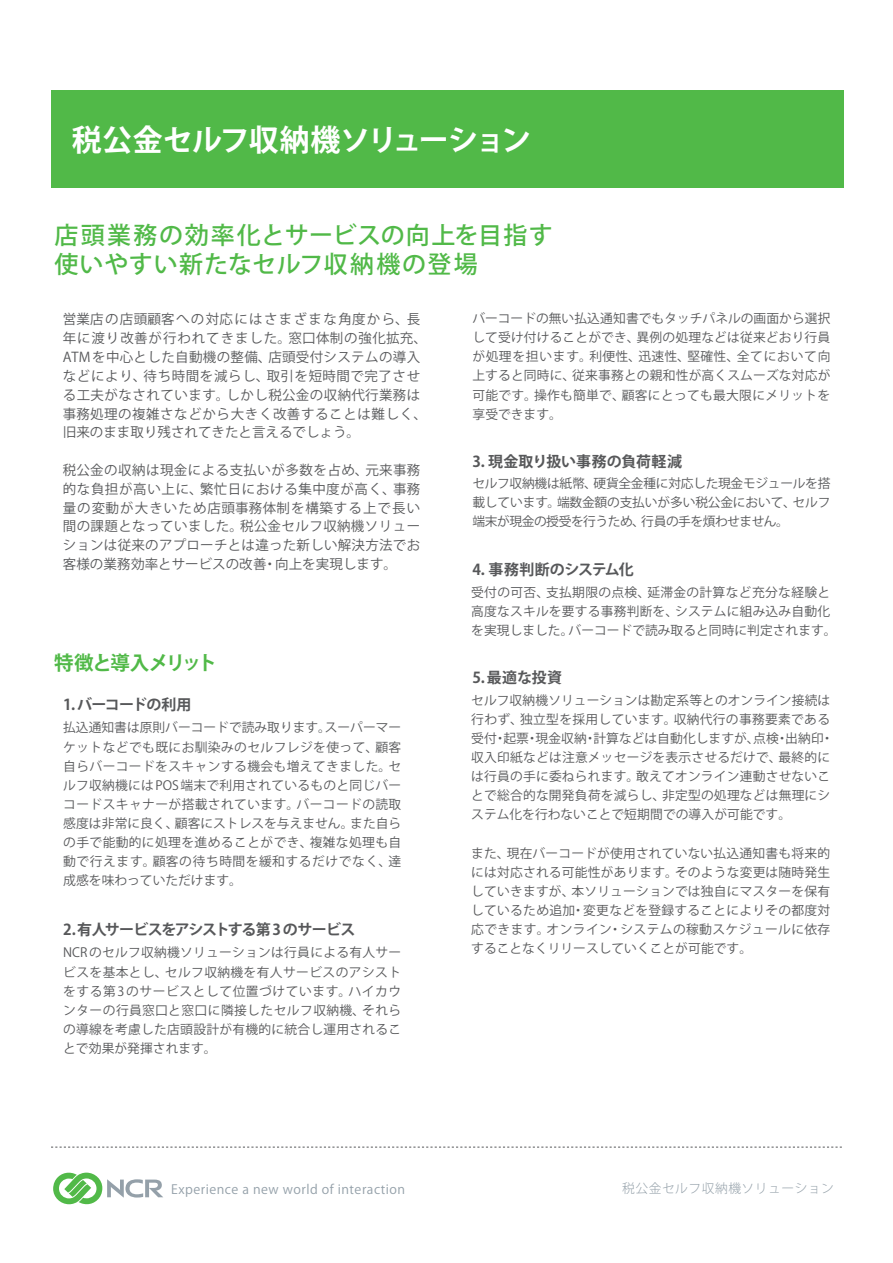
<style>
.page{position:relative;width:893px;height:1263px;background:#fff}
.page>*{position:absolute;margin:0;border:0;box-sizing:border-box;transform-origin:0 0}
.t1{font:700 30px "Koz Go Pro";letter-spacing:-.025em;color:#fff}
.t2{font:500 24px "Koz Go Pro";letter-spacing:.04em;color:#51b948}
.t3{font:700 19.5px "Koz Go Std";letter-spacing:-.065em;color:#51b948}
.t4{font:700 15px "Koz Go Std";letter-spacing:-.03em;color:#57585a}
.t5{font:700 15px "Koz Go Std";letter-spacing:-.06em;color:#57585a}
.t6{font:700 15px "Koz Go Std";letter-spacing:.005em;color:#57585a}
.表見出し1{font:13.5px/18.8px "Koz Go Std";letter-spacing:.03em;color:#57585a}
.表見出し1-2{font:13.5px/18.8px "Koz Go Std";letter-spacing:.085em;color:#57585a}
.表見出し1-3{font:13.5px "Koz Go Std";letter-spacing:.05em;color:#57585a}
.表見出し1-4{font:13.5px/18.8px "Koz Go Std";letter-spacing:.07em;color:#57585a}
.表見出し1-5{font:13.5px "Koz Go Std";letter-spacing:.08em;color:#57585a}
.表見出し1-6{font:13.5px "Koz Go Std";color:#57585a}
.表見出し2テキスト{font:12.75px/19.2px "Koz Go Std";letter-spacing:.02em;color:#57585a}
.表見出し2テキスト-2{font:12.75px/19.2px "Koz Go Std";color:#57585a}
.t7{font:12.75px "Koz Go Pro";letter-spacing:.04em;color:#94a0a9}
.表見出し2テキスト-3{font:12.75px "Koz Go Std";letter-spacing:-.025em;color:#57585a}
.表見出し2テキスト-4{font:12.75px "Koz Go Std";letter-spacing:-.04em;color:#57585a}
.表見出し2テキスト-5{font:12.75px "Koz Go Std";letter-spacing:.045em;color:#57585a}
.表見出し2テキスト-6{font:12.75px "Koz Go Std";letter-spacing:-.01em;color:#57585a}
.表見出し2テキスト-7{font:12.75px "Koz Go Std";letter-spacing:.05em;color:#57585a}
.t8{font:300 12.75px "Koz Go Pro";letter-spacing:.04em;color:#94a0a9}
.表見出し2テキスト-8{font:12.75px "Koz Go Std";letter-spacing:.06em;color:#57585a}
</style>
<div class="page">
<svg style="left:53px;top:1172px;width:110px;height:32px"></svg>
<div style="left:51px;top:90px;width:792px;height:98px;background:#51b948"></div>
<svg style="left:51px;top:1147px;width:791px;height:1px"></svg>
<p class="t1" style="left:72px;top:121px;width:461px">税公金セルフ収納機ソリューション</p>
<p class="t2" style="left:54px;top:219px;width:500px">店頭業務の効率化とサービスの向上を目指す</p>
<p class="t2" style="left:54px;top:249px;width:425px">使いやすい新たなセルフ収納機の登場</p>
<p class="表見出し1-2" style="left:288px;top:311px;width:140px;text-indent:-226px">営業店の店頭顧客への対応にはさまざまな角度から、<br>窓口体制の強化拡充、</p>
<p class="表見出し1" style="left:407px;top:311px;width:15px">長</p>
<p class="表見出し1-4" style="left:268px;top:329px;width:153px;text-indent:-206px">年に渡り改善が行われてきました。<br>店頭受付システムの導入</p>
<p class="表見出し1" style="left:267px;top:348px;width:155px;text-indent:-204px">ATMを中心とした自動機の整備、<br>取引を短時間で完了させ</p>
<p class="表見出し1" style="left:63px;top:367px;width:85px">などにより、</p>
<p class="表見出し1-3" style="left:144px;top:368px;width:127px">待ち時間を減らし、</p>
<p class="表見出し1" style="left:63px;top:386px;width:366px">る工夫がなされています。<br>事務処理の複雑さなどから大きく改善することは難しく、旧来のまま取り残されてきたと言えるでしょう。</p>
<p class="表見出し1" style="left:365px;top:461px;width:56px">元来事務</p>
<p class="表見出し1" style="left:226px;top:386px;width:195px">しかし税公金の収納代行業務は</p>
<p class="表見出し1" style="left:63px;top:461px;width:307px">税公金の収納は現金による支払いが多数を占め、</p>
<p class="表見出し1-3" style="left:63px;top:480px;width:142px">的な負担が高い上に、</p>
<p class="表見出し1-5" style="left:63px;top:499px;width:359px">量の変動が大きいため店頭事務体制を構築する上で長い</p>
<p class="表見出し1" style="left:240px;top:518px;width:182px">税公金セルフ収納機ソリュー</p>
<p class="表見出し1-3" style="left:200px;top:480px;width:197px">繁忙日における集中度が高く、</p>
<p class="表見出し1" style="left:393px;top:480px;width:29px">事務</p>
<p class="表見出し1" style="left:63px;top:518px;width:182px">間の課題となっていました。</p>
<p class="表見出し1" style="left:63px;top:536px;width:359px">ションは従来のアプローチとは違った新しい解決方法でお</p>
<p class="表見出し1-6" style="left:263px;top:556px;width:135px">・向上を実現します。</p>
<p class="表見出し1-6" style="left:63px;top:556px;width:205px">客様の業務効率とサービスの改善</p>
<p class="t3" style="left:54px;top:650px;width:164px">特徴と導入メリット</p>
<p class="t4" style="left:63px;top:695px;width:130px">1. バーコードの利用</p>
<p class="表見出し2テキスト-2" style="left:63px;top:719px;width:269px">払込通知書は原則バーコードで読み取ります。</p>
<p class="表見出し2テキスト" style="left:325px;top:719px;width:78px">スーパーマー</p>
<p class="表見出し2テキスト" style="left:63px;top:738px;width:317px">ケットなどでも既にお馴染みのセルフレジを使って、</p>
<p class="表見出し2テキスト" style="left:376px;top:738px;width:27px">顧客</p>
<p class="表見出し2テキスト" style="left:63px;top:757px;width:329px">自らバーコードをスキャンする機会も増えてきました。</p>
<p class="表見出し2テキスト" style="left:63px;top:776px;width:340px">ルフ収納機にはPOS端末で利用されているものと同じバー</p>
<p class="表見出し2テキスト" style="left:296px;top:795px;width:106px">バーコードの読取</p>
<p class="表見出し2テキスト" style="left:388px;top:757px;width:14px">セ</p>
<p class="表見出し2テキスト" style="left:63px;top:795px;width:238px">コードスキャナーが搭載されています。</p>
<p class="表見出し2テキスト-2" style="left:63px;top:814px;width:117px">感度は非常に良く、</p>
<p class="表見出し2テキスト-2" style="left:175px;top:814px;width:180px">顧客にストレスを与えません。</p>
<p class="表見出し2テキスト" style="left:350px;top:814px;width:52px">また自ら</p>
<p class="表見出し2テキスト" style="left:63px;top:833px;width:251px">の手で能動的に処理を進めることができ、</p>
<p class="表見出し2テキスト" style="left:310px;top:833px;width:93px">複雑な処理も自</p>
<p class="表見出し2テキスト-7" style="left:153px;top:854px;width:240px">顧客の待ち時間を緩和するだけでなく、</p>
<p class="表見出し2テキスト" style="left:389px;top:852px;width:14px">達</p>
<p class="表見出し2テキスト-2" style="left:63px;top:852px;width:180px">動で行えます。<br>成感を味わっていただけます。</p>
<p class="t5" style="left:63px;top:920px;width:294px">2.有人サービスをアシストする第 3 のサービス</p>
<p class="表見出し2テキスト" style="left:63px;top:944px;width:340px;text-align:right">NCRのセルフ収納機ソリューションは行員による有人サーセルフ収納機を有人サービスのアシスト</p>
<p class="表見出し2テキスト" style="left:63px;top:963px;width:106px">ビスを基本とし、</p>
<p class="表見出し2テキスト-5" style="left:63px;top:983px;width:289px">をする第3のサービスとして位置づけています。</p>
<p class="表見出し2テキスト" style="left:349px;top:982px;width:54px">ハイカウ</p>
<p class="表見出し2テキスト" style="left:63px;top:1001px;width:340px">ンターの行員窓口と窓口に隣接したセルフ収納機、<br>の導線を考慮した店頭設計が有機的に統合し運用されることで効果が発揮されます。</p>
<p class="表見出し2テキスト" style="left:362px;top:1001px;width:41px">それら</p>
<p class="t7" style="left:171px;top:1181px;width:235px">Experience a new world of interaction</p>
<p class="表見出し2テキスト-2" style="left:472px;top:309px;width:360px;text-align:right">バーコードの無い払込通知書でもタッチパネルの画面から選択異例の処理などは従来どおり行員</p>
<p class="表見出し2テキスト" style="left:472px;top:328px;width:169px">して受け付けることができ、</p>
<p class="表見出し2テキスト" style="left:572px;top:348px;width:260px;text-indent:-100px">が処理を担います。<br>従来事務との親和性が高くスムーズな対応が</p>
<p class="表見出し2テキスト-8" style="left:737px;top:349px;width:95px">全てにおいて向</p>
<p class="表見出し2テキスト" style="left:688px;top:348px;width:53px">堅確性、</p>
<p class="表見出し2テキスト" style="left:589px;top:348px;width:53px">利便性、</p>
<p class="表見出し2テキスト" style="left:638px;top:348px;width:53px">迅速性、</p>
<p class="表見出し2テキスト" style="left:472px;top:367px;width:104px">上すると同時に、</p>
<p class="表見出し2テキスト" style="left:534px;top:386px;width:92px">操作も簡単で、</p>
<p class="表見出し2テキスト" style="left:622px;top:386px;width:210px">顧客にとっても最大限にメリットを</p>
<p class="表見出し2テキスト" style="left:472px;top:386px;width:91px">可能です。<br>享受できます。</p>
<p class="t6" style="left:488px;top:452px;width:195px">現金取り扱い事務の負荷軽減</p>
<p class="t4" style="left:472px;top:452px;width:25px">3．</p>
<p class="表見出し2テキスト-3" style="left:593px;top:475px;width:238px">硬貨全金種に対応した現金モジュールを搭</p>
<p class="表見出し2テキスト-3" style="left:472px;top:475px;width:126px">セルフ収納機は紙幣、</p>
<p class="表見出し2テキスト-6" style="left:557px;top:494px;width:240px">端数金額の支払いが多い税公金において、</p>
<p class="表見出し2テキスト" style="left:472px;top:493px;width:90px">載しています。</p>
<p class="表見出し2テキスト" style="left:792px;top:493px;width:39px">セルフ</p>
<p class="表見出し2テキスト-4" style="left:472px;top:514px;width:174px">端末が現金の授受を行うため、</p>
<p class="表見出し2テキスト-4" style="left:641px;top:514px;width:149px">行員の手を煩わせません。</p>
<p class="t4" style="left:488px;top:560px;width:147px">事務判断のシステム化</p>
<p class="t4" style="left:472px;top:560px;width:25px">4．</p>
<p class="表見出し2テキスト" style="left:647px;top:583px;width:184px">延滞金の計算など充分な経験と</p>
<p class="表見出し2テキスト" style="left:546px;top:583px;width:105px">支払期限の点検、</p>
<p class="表見出し2テキスト" style="left:471px;top:583px;width:79px">受付の可否、</p>
<p class="表見出し2テキスト" style="left:675px;top:602px;width:157px">システムに組み込み自動化</p>
<p class="表見出し2テキスト-2" style="left:569px;top:602px;width:270px;text-indent:-97px">高度なスキルを要する事務判断を、<br>バーコードで読み取ると同時に判定されます。</p>
<p class="表見出し2テキスト-2" style="left:471px;top:621px;width:104px">を実現しました。</p>
<p class="t4" style="left:472px;top:667px;width:91px">5.最適な投資</p>
<p class="表見出し2テキスト-2" style="left:471px;top:691px;width:360px;text-align:right">セルフ収納機ソリューションは勘定系等とのオンライン接続は収納代行の事務要素である</p>
<p class="表見出し2テキスト" style="left:471px;top:710px;width:53px">行わず、</p>
<p class="表見出し2テキスト" style="left:520px;top:710px;width:158px">独立型を採用しています。</p>
<p class="表見出し2テキスト-2" style="left:593px;top:729px;width:168px">計算などは自動化しますが、</p>
<p class="表見出し2テキスト" style="left:535px;top:729px;width:53px">現金収納</p>
<p class="表見出し2テキスト" style="left:503px;top:729px;width:27px">起票</p>
<p class="表見出し2テキスト" style="left:753px;top:729px;width:27px">点検</p>
<p class="表見出し2テキスト" style="left:785px;top:729px;width:40px">出納印</p>
<p class="表見出し2テキスト" style="left:471px;top:729px;width:27px">受付</p>
<p class="表見出し2テキスト" style="left:494px;top:729px;width:14px">・</p>
<p class="表見出し2テキスト" style="left:526px;top:729px;width:14px">・</p>
<p class="表見出し2テキスト" style="left:584px;top:729px;width:14px">・</p>
<p class="表見出し2テキスト" style="left:776px;top:729px;width:14px">・</p>
<p class="表見出し2テキスト" style="left:821px;top:729px;width:14px">・</p>
<p class="表見出し2テキスト" style="left:636px;top:748px;width:195px;text-indent:-165px">収入印紙などは注意メッセージを表示させるだけで、<br>敢えてオンライン連動させないこ</p>
<p class="表見出し2テキスト" style="left:779px;top:748px;width:53px">最終的に</p>
<p class="表見出し2テキスト" style="left:471px;top:767px;width:169px">は行員の手に委ねられます。</p>
<p class="表見出し2テキスト" style="left:662px;top:786px;width:170px">非定型の処理などは無理にシ</p>
<p class="表見出し2テキスト-2" style="left:471px;top:786px;width:321px">とで総合的な開発負荷を減らし、<br>ステム化を行わないことで短期間での導入が可能です。</p>
<p class="表見出し2テキスト" style="left:507px;top:844px;width:325px">現在バーコードが使用されていない払込通知書も将来的</p>
<p class="表見出し2テキスト" style="left:471px;top:844px;width:40px">また、</p>
<p class="表見出し2テキスト" style="left:571px;top:863px;width:260px;text-indent:-100px">には対応される可能性があります。<br>本ソリューションでは独自にマスターを保有</p>
<p class="表見出し2テキスト" style="left:675px;top:863px;width:157px">そのような変更は随時発生</p>
<p class="表見出し2テキスト" style="left:572px;top:882px;width:260px;text-indent:-101px">していきますが、<br>・変更などを登録することによりその都度対</p>
<p class="表見出し2テキスト" style="left:471px;top:901px;width:105px">しているため追加</p>
<p class="表見出し2テキスト" style="left:609px;top:920px;width:223px">・システムの稼動スケジュールに依存</p>
<p class="表見出し2テキスト-2" style="left:471px;top:920px;width:282px">応できます。<br>することなくリリースしていくことが可能です。</p>
<p class="表見出し2テキスト" style="left:547px;top:920px;width:67px">オンライン</p>
<p class="t8" style="left:622px;top:1179px;width:213px">税公金セルフ収納機ソリューション</p>
</div>
